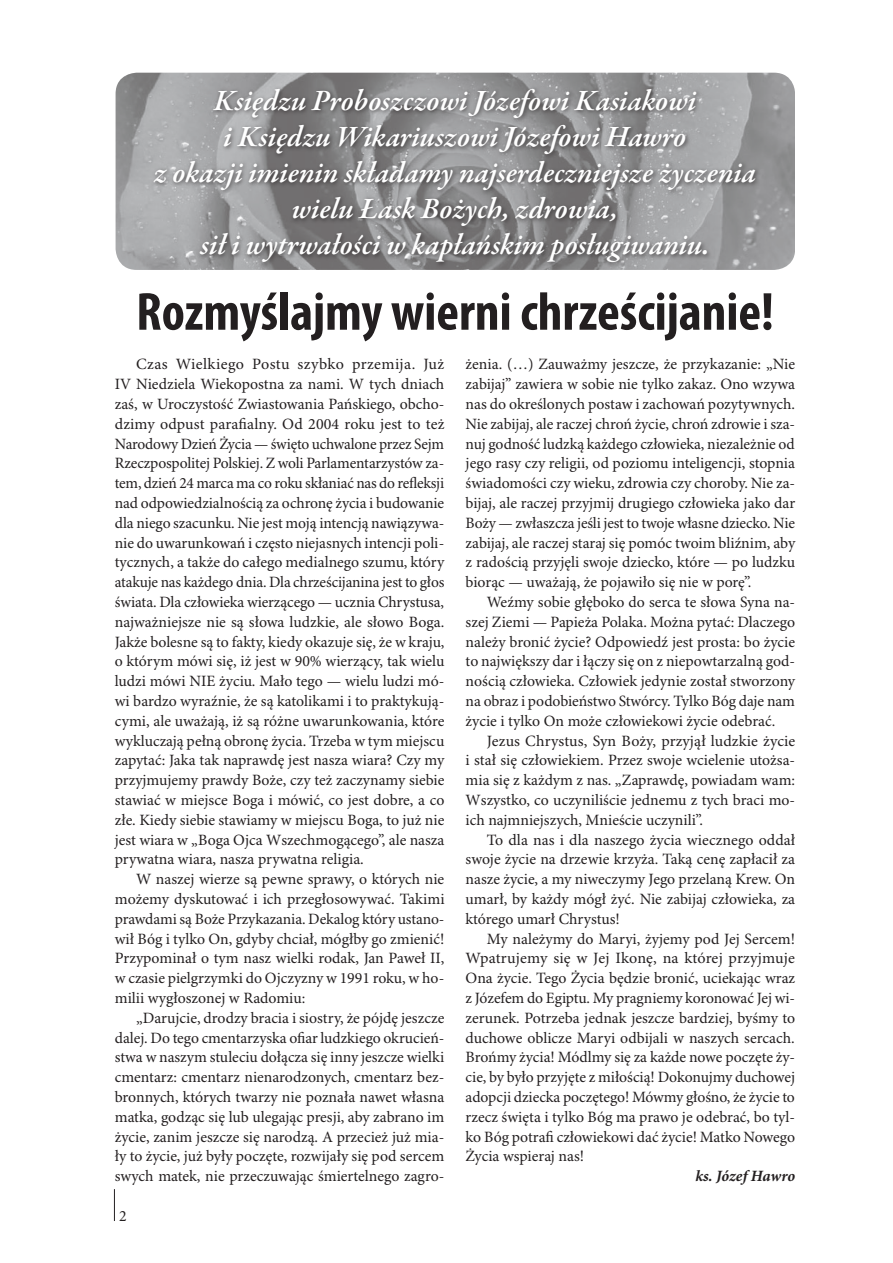
<style>
.page{position:relative;width:893px;height:1263px;background:#fff}
.page>*{position:absolute;margin:0;border:0;box-sizing:border-box;transform-origin:0 0}
.t1{font:700 condensed 54px "Myriad Pro";color:#231f20}
.t2{font:italic 600 30px/36px "Garamond Premr Pro";color:#fff;text-align:center}
.t3{font:15.75px/19.8px "Minion Pro";color:#231f20;text-align:justify}
.t4{font:italic 700 15.75px "Minion Pro";letter-spacing:-.01em;color:#231f20}
</style>
<div class="page">
<hr style="left:114px;top:1189px;width:1px;height:32px;background:#231f20">
<img style="left:116px;top:73px;width:678px;height:197px">
<div style="left:150px;top:85px;width:610px;height:184px;background:#231f20;opacity:.75"></div>
<h2 class="t2" style="left:154px;top:84px;width:603px">Księdzu Proboszczowi Józefowi Kasiakowi<br>i Księdzu Wikariuszowi Józefowi Hawro<br>z okazji imienin składamy najserdeczniejsze życzenia wielu Łask Bożych, zdrowia,<br>sił i wytrwałości w kapłańskim posługiwaniu.</h2>
<h1 class="t1" style="left:136px;top:282px;width:639px">Rozmyślajmy wierni chrześcijanie!</h1>
<p class="t3" style="left:115px;top:355px;width:331px;text-indent:21px">Czas Wielkiego Postu szybko przemija. Już IV Niedziela Wiekopostna za nami. W tych dniach zaś, w Uroczystość Zwiastowania Pańskiego, obcho&shy;dzimy odpust parafialny. Od 2004 roku jest to też Narodowy Dzień Życia — święto uchwalone przez Sejm Rzeczpospolitej Polskiej. Z woli Parlamentarzystów za&shy;tem, dzień 24 marca ma co roku skłaniać nas do refleksji nad odpowiedzialnością za ochronę życia i budowanie dla niego szacunku. Nie jest moją intencją nawiązywa&shy;nie do uwarunkowań i często niejasnych intencji poli&shy;tycznych, a także do całego medialnego szumu, który atakuje nas każdego dnia. Dla chrześcijanina jest to głos świata. Dla człowieka wierzącego — ucznia Chrystusa, najważniejsze nie są słowa ludzkie, ale słowo Boga.<br>Jakże bolesne są to fakty, kiedy okazuje się, że w kraju, o którym mówi się, iż jest w 90% wierzący, tak wielu ludzi mówi NIE życiu. Mało tego — wielu ludzi mó&shy;wi bardzo wyraźnie, że są katolikami i to praktykują&shy;cymi, ale uważają, iż są różne uwarunkowania, które wykluczają pełną obronę życia. Trzeba w tym miejscu zapytać: Jaka tak naprawdę jest nasza wiara? Czy my przyjmujemy prawdy Boże, czy też zaczynamy siebie stawiać w miejsce Boga i mówić, co jest dobre, a co złe. Kiedy siebie stawiamy w miejscu Boga, to już nie jest wiara w „Boga Ojca Wszechmogącego”, ale nasza prywatna wiara, nasza prywatna religia.</p>
<p class="t3" style="left:115px;top:870px;width:331px;text-indent:21px">W naszej wierze są pewne sprawy, o których nie możemy dyskutować i ich przegłosowywać. Takimi prawdami są Boże Przykazania. Dekalog który ustano&shy;wił Bóg i tylko On, gdyby chciał, mógłby go zmienić!<br>Przypominał o tym nasz wielki rodak, Jan Paweł II, w czasie pielgrzymki do Ojczyzny w 1991 roku, w ho&shy;milii wygłoszonej w Radomiu:</p>
<p class="t3" style="left:115px;top:1008px;width:331px;text-indent:21px">„Darujcie, drodzy bracia i siostry, że pójdę jeszcze dalej. Do tego cmentarzyska ofiar ludzkiego okrucień&shy;stwa w naszym stuleciu dołącza się inny jeszcze wielki cmentarz: cmentarz nienarodzonych, cmentarz bez&shy;bronnych, których twarzy nie poznała nawet własna matka, godząc się lub ulegając presji, aby zabrano im życie, zanim jeszcze się narodzą. A przecież już mia&shy;ły to życie, już były poczęte, rozwijały się pod sercem swych matek, nie przeczuwając śmiertelnego zagro-</p>
<p class="t3" style="left:466px;top:355px;width:331px">żenia. (…) Zauważmy jeszcze, że przykazanie: „Nie zabijaj” zawiera w sobie nie tylko zakaz. Ono wzywa nas do określonych postaw i zachowań pozytywnych.<br>Nie zabijaj, ale raczej chroń życie, chroń zdrowie i sza&shy;nuj godność ludzką każdego człowieka, niezależnie od jego rasy czy religii, od poziomu inteligencji, stopnia świadomości czy wieku, zdrowia czy choroby. Nie za&shy;bijaj, ale raczej przyjmij drugiego człowieka jako dar Boży — zwłaszcza jeśli jest to twoje własne dziecko. Nie zabijaj, ale raczej staraj się pomóc twoim bliźnim, aby z radością przyjęli swoje dziecko, które — po ludzku biorąc — uważają, że pojawiło się nie w porę”.</p>
<p class="t3" style="left:466px;top:593px;width:331px;text-indent:21px">Weźmy sobie głęboko do serca te słowa Syna na&shy;szej Ziemi — Papieża Polaka. Można pytać: Dlaczego należy bronić życie? Odpowiedź jest prosta: bo życie to największy dar i łączy się on z niepowtarzalną god&shy;nością człowieka. Człowiek jedynie został stworzony na obraz i podobieństwo Stwórcy. Tylko Bóg daje nam życie i tylko On może człowiekowi życie odebrać.</p>
<p class="t3" style="left:466px;top:731px;width:331px;text-indent:21px">Jezus Chrystus, Syn Boży, przyjął ludzkie życie i stał się człowiekiem. Przez swoje wcielenie utożsa&shy;mia się z każdym z nas. „Zaprawdę, powiadam wam:<br>Wszystko, co uczyniliście jednemu z tych braci mo&shy;ich najmniejszych, Mnieście uczynili”.</p>
<p class="t3" style="left:466px;top:830px;width:331px;text-indent:21px">To dla nas i dla naszego życia wiecznego oddał swoje życie na drzewie krzyża. Taką cenę zapłacił za nasze życie, a my niweczymy Jego przelaną Krew. On umarł, by każdy mógł żyć. Nie zabijaj człowieka, za którego umarł Chrystus!</p>
<p class="t3" style="left:466px;top:929px;width:331px;text-indent:21px">My należymy do Maryi, żyjemy pod Jej Sercem!<br>Wpatrujemy się w Jej Ikonę, na której przyjmuje Ona życie. Tego Życia będzie bronić, uciekając wraz z Józefem do Egiptu. My pragniemy koronować Jej wi&shy;zerunek. Potrzeba jednak jeszcze bardziej, byśmy to duchowe oblicze Maryi odbijali w naszych sercach.<br>Brońmy życia! Módlmy się za każde nowe poczęte ży&shy;cie, by było przyjęte z miłością! Dokonujmy duchowej adopcji dziecka poczętego! Mówmy głośno, że życie to rzecz święta i tylko Bóg ma prawo je odebrać, bo tyl&shy;ko Bóg potrafi człowiekowi dać życie! Matko Nowego Życia wspieraj nas!</p>
<p class="t4" style="left:695px;top:1167px;width:101px">ks. Józef Hawro</p>
<p class="t3" style="left:119px;top:1206px;width:9px">2</p>
</div>
